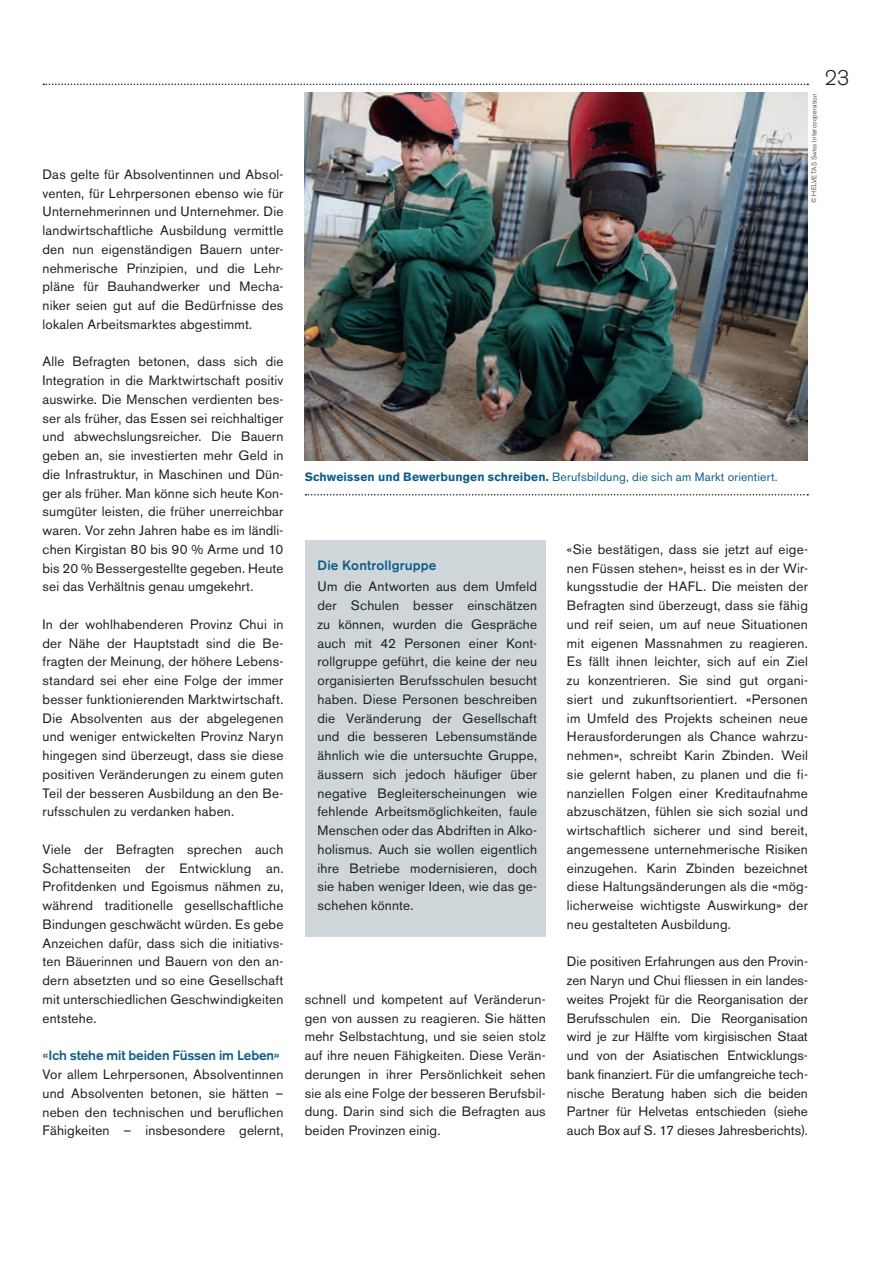
<style>
.page{position:relative;width:893px;height:1263px;background:#fff}
.page>*{position:absolute;margin:0;border:0;box-sizing:border-box;transform-origin:0 0}
.t1{font:300 21px "Akzidenz Grotesk BE";color:#231f20}
.t2{font:13.5px/18.8px "Akzidenz Grotesk BE";letter-spacing:.015em;color:#231f20;text-align:justify}
.t3{font:500 13.5px "Akzidenz Grotesk BE";letter-spacing:-.01em;color:#0f5d88}
.t4{font:500 13.5px "Akzidenz Grotesk BE";letter-spacing:.015em;color:#0f5d88}
.t5{font:12px "Akzidenz Grotesk BE";letter-spacing:.02em;color:#0f5d88}
.t6{font:300 6.75px "Akzidenz Grotesk BE";letter-spacing:.02em;color:#231f20}
.s1{font-weight:700}
</style>
<div class="page">
<img style="left:305px;top:92px;width:503px;height:368px">
<svg style="left:43px;top:84px;width:765px;height:1px"></svg>
<svg style="left:305px;top:494px;width:503px;height:1px"></svg>
<div style="left:305px;top:540px;width:241px;height:397px;background:#ced6da"></div>
<p class="t2" style="left:43px;top:165px;width:242px">Das gelte für Absolventinnen und Absol&shy;venten, für Lehrpersonen ebenso wie für Unternehmerinnen und Unternehmer. Die landwirtschaftliche Ausbildung vermittle den nun eigenständigen Bauern unter&shy;nehmerische Prinzipien, und die Lehr&shy;pläne für Bauhandwerker und Mecha&shy;niker seien gut auf die Bedürfnisse des lokalen Arbeitsmarktes abgestimmt.</p>
<p class="t2" style="left:43px;top:352px;width:242px">Alle Befragten betonen, dass sich die Integration in die Marktwirtschaft positiv auswirke. Die Menschen verdienten bes&shy;ser als früher, das Essen sei reichhaltiger und abwechslungsreicher. Die Bauern geben an, sie investierten mehr Geld in die Infrastruktur, in Maschinen und Dün&shy;ger als früher. Man könne sich heute Kon&shy;sumgüter leisten, die früher unerreichbar waren. Vor zehn Jahren habe es im ländli&shy;chen Kirgistan 80 bis 90 % Arme und 10 bis 20 % Bessergestellte gegeben. Heute sei das Verhältnis genau umgekehrt.</p>
<p class="t2" style="left:43px;top:615px;width:242px">In der wohlhabenderen Provinz Chui in der Nähe der Hauptstadt sind die Be&shy;fragten der Meinung, der höhere Lebens&shy;standard sei eher eine Folge der immer besser funktionierenden Marktwirtschaft.<br>Die Absolventen aus der abgelegenen und weniger entwickelten Provinz Naryn hingegen sind überzeugt, dass sie diese positiven Veränderungen zu einem guten Teil der besseren Ausbildung an den Be&shy;rufsschulen zu verdanken haben.</p>
<p class="t2" style="left:43px;top:840px;width:242px">Viele der Befragten sprechen auch Schattenseiten der Entwicklung an.<br>Profitdenken und Egoismus nähmen zu, während traditionelle gesellschaftliche Bindungen geschwächt würden. Es gebe Anzeichen dafür, dass sich die initiativs&shy;ten Bäuerinnen und Bauern von den an&shy;dern absetzten und so eine Gesellschaft mit unterschiedlichen Geschwindigkeiten entstehe.</p>
<p class="t3" style="left:43px;top:1047px;width:239px">«Ich stehe mit beiden Füssen im Leben»</p>
<p class="t2" style="left:43px;top:1065px;width:242px">Vor allem Lehrpersonen, Absolventinnen und Absolventen betonen, sie hätten – neben den technischen und beruflichen Fähigkeiten – insbesondere gelernt,</p>
<h1 class="t1" style="left:825px;top:66px;width:26px">23</h1>
<p class="t6" style="left:810px;top:203px;width:111px;rotate:-90deg">© HELVETAS Swiss Intercooperation</p>
<p class="t5" style="left:305px;top:470px;width:474px"><span class="s1">Schweissen und Bewerbungen schreiben.</span> Berufsbildung, die sich am Markt orientiert.</p>
<p class="t4" style="left:317px;top:556px;width:120px">Die Kontrollgruppe</p>
<p class="t2" style="left:317px;top:577px;width:221px">Um die Antworten aus dem Umfeld der Schulen besser einschätzen zu können, wurden die Gespräche auch mit 42 Personen einer Kont&shy;rollgruppe geführt, die keine der neu organisierten Berufsschulen besucht haben. Diese Personen beschreiben die Veränderung der Gesellschaft und die besseren Lebensumstände ähnlich wie die untersuchte Gruppe, äussern sich jedoch häufiger über negative Begleiterscheinungen wie fehlende Arbeitsmöglichkeiten, faule Menschen oder das Abdriften in Alko&shy;holismus. Auch sie wollen eigentlich ihre Betriebe modernisieren, doch sie haben weniger Ideen, wie das ge&shy;schehen könnte.</p>
<p class="t2" style="left:305px;top:990px;width:242px">schnell und kompetent auf Veränderun&shy;gen von aussen zu reagieren. Sie hätten mehr Selbstachtung, und sie seien stolz auf ihre neuen Fähigkeiten. Diese Verän&shy;derungen in ihrer Persönlichkeit sehen sie als eine Folge der besseren Berufsbil&shy;dung. Darin sind sich die Befragten aus beiden Provinzen einig.</p>
<p class="t2" style="left:567px;top:540px;width:242px">«Sie bestätigen, dass sie jetzt auf eige&shy;nen Füssen stehen», heisst es in der Wir&shy;kungsstudie der HAFL. Die meisten der Befragten sind überzeugt, dass sie fähig und reif seien, um auf neue Situationen mit eigenen Massnahmen zu reagieren.<br>Es fällt ihnen leichter, sich auf ein Ziel zu konzentrieren. Sie sind gut organi&shy;siert und zukunftsorientiert. «Personen im Umfeld des Projekts scheinen neue Herausforderungen als Chance wahrzu&shy;nehmen», schreibt Karin Zbinden. Weil sie gelernt haben, zu planen und die fi&shy;nanziellen Folgen einer Kreditaufnahme abzuschätzen, fühlen sie sich sozial und wirtschaftlich sicherer und sind bereit, angemessene unternehmerische Risiken einzugehen. Karin Zbinden bezeichnet diese Haltungsänderungen als die «mög&shy;licherweise wichtigste Auswirkung» der neu gestalteten Ausbildung.</p>
<p class="t2" style="left:567px;top:952px;width:242px">Die positiven Erfahrungen aus den Provin&shy;zen Naryn und Chui fliessen in ein landes&shy;weites Projekt für die Reorganisation der Berufsschulen ein. Die Reorganisation wird je zur Hälfte vom kirgisischen Staat und von der Asiatischen Entwicklungs&shy;bank finanziert. Für die umfangreiche tech&shy;nische Beratung haben sich die beiden Partner für Helvetas entschieden (siehe auch Box auf S. 17 dieses Jahresberichts).</p>
</div>
